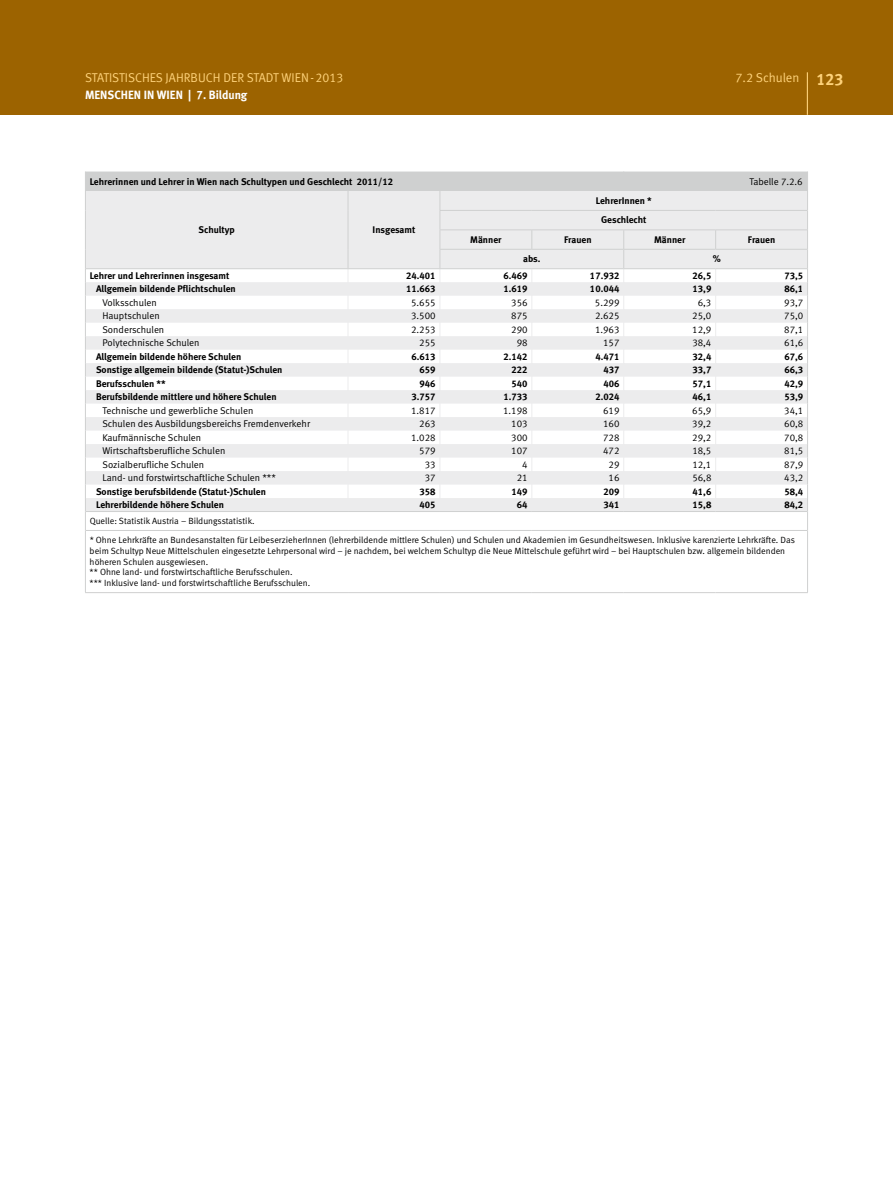
<style>
.page{position:relative;width:893px;height:1191px;background:#fff}
.page>*{position:absolute;margin:0;border:0;box-sizing:border-box;transform-origin:0 0}
.t1{font:16.5px "Meta Bold LF";color:#fed27a}
.t2{font:12.75px "Meta Normal LF";color:#fed27a}
.t3{font:12px "Meta Bold LF";color:#fff}
.t4{font:9.75px "Meta Normal LF";color:#000}
.t5{font:9.6px/19.5px "Meta Bold LF";color:#000;text-align:center}
.t6{font:9px/10.8px "Meta Normal LF";color:#000}
</style>
<div class="page">
<hr style="left:86px;top:530px;width:262px;height:1px;background:#cfd0d0">
<hr style="left:348px;top:530px;width:92px;height:1px;background:#cfd0d0">
<hr style="left:440px;top:530px;width:92px;height:1px;background:#cfd0d0">
<hr style="left:532px;top:530px;width:92px;height:1px;background:#cfd0d0">
<hr style="left:624px;top:530px;width:92px;height:1px;background:#cfd0d0">
<hr style="left:716px;top:530px;width:91px;height:1px;background:#cfd0d0">
<svg style="left:85px;top:171px;width:723px;height:359px"></svg>
<hr style="left:85px;top:530px;width:1px;height:62px;background:#cfd0d0">
<hr style="left:807px;top:530px;width:1px;height:62px;background:#cfd0d0">
<hr style="left:85px;top:592px;width:263px;height:1px;background:#cfd0d0">
<hr style="left:348px;top:592px;width:92px;height:1px;background:#cfd0d0">
<hr style="left:440px;top:592px;width:92px;height:1px;background:#cfd0d0">
<hr style="left:532px;top:592px;width:92px;height:1px;background:#cfd0d0">
<hr style="left:624px;top:592px;width:92px;height:1px;background:#cfd0d0">
<hr style="left:716px;top:592px;width:92px;height:1px;background:#cfd0d0">
<div style="left:0;top:0;width:893px;height:115px;background:#9c6300"></div>
<hr style="left:807px;top:72px;width:1px;height:43px;background:#fed27a">
<h2 class="t2" style="left:735px;top:71px;width:65px">7.2 Schulen</h2>
<h2 class="t2" style="left:85px;top:71px;width:260px">STATISTISCHES JAHRBUCH DER STADT WIEN - 2013</h2>
<h1 class="t1" style="left:816px;top:70px;width:28px">123</h1>
<p class="t3" style="left:85px;top:87px;width:164px">MENSCHEN IN WIEN | 7. Bildung</p>
<p class="t5" style="left:90px;top:171px;width:305px">Lehrerinnen und Lehrer in Wien nach Schultypen und Geschlecht 2011/12</p>
<p class="t4" style="left:749px;top:176px;width:55px">Tabelle 7.2.6</p>
<p class="t5" style="left:199px;top:220px;width:38px">Schultyp</p>
<p class="t5" style="left:373px;top:220px;width:44px">Insgesamt</p>
<p class="t5" style="left:596px;top:191px;width:57px">LehrerInnen *<br>Geschlecht</p>
<p class="t5" style="left:470px;top:230px;width:33px">Männer</p>
<p class="t5" style="left:564px;top:230px;width:29px">Frauen</p>
<p class="t5" style="left:654px;top:230px;width:33px">Männer</p>
<p class="t5" style="left:748px;top:230px;width:29px">Frauen</p>
<p class="t5" style="left:523px;top:249px;width:19px">abs.</p>
<p class="t5" style="left:713px;top:249px;width:10px">%</p>
<p class="t5" style="left:90px;top:266px;width:141px">Lehrer und Lehrerinnen insgesamt</p>
<p class="t5" style="left:406px;top:266px;width:31px">24.401</p>
<p class="t5" style="left:503px;top:266px;width:26px">6.469</p>
<p class="t5" style="left:590px;top:266px;width:31px">17.932</p>
<p class="t5" style="left:692px;top:266px;width:20px">26,5</p>
<p class="t5" style="left:784px;top:266px;width:20px">73,5</p>
<p class="t5" style="left:96px;top:279px;width:141px">Allgemein bildende Pflichtschulen</p>
<p class="t5" style="left:406px;top:279px;width:31px">11.663</p>
<p class="t5" style="left:503px;top:279px;width:26px">1.619</p>
<p class="t5" style="left:590px;top:279px;width:31px">10.044</p>
<p class="t5" style="left:692px;top:279px;width:20px">13,9</p>
<p class="t5" style="left:784px;top:279px;width:20px">86,1</p>
<p class="t4" style="left:102px;top:297px;width:56px">Volksschulen</p>
<p class="t4" style="left:411px;top:297px;width:26px">5.655</p>
<p class="t4" style="left:511px;top:297px;width:18px">356</p>
<p class="t4" style="left:595px;top:297px;width:26px">5.299</p>
<p class="t4" style="left:698px;top:297px;width:15px">6,3</p>
<p class="t4" style="left:784px;top:297px;width:21px">93,7</p>
<p class="t4" style="left:102px;top:310px;width:59px">Hauptschulen</p>
<p class="t4" style="left:411px;top:310px;width:26px">3.500</p>
<p class="t4" style="left:511px;top:310px;width:18px">875</p>
<p class="t4" style="left:595px;top:310px;width:26px">2.625</p>
<p class="t4" style="left:692px;top:310px;width:21px">25,0</p>
<p class="t4" style="left:784px;top:310px;width:21px">75,0</p>
<p class="t4" style="left:102px;top:324px;width:63px">Sonderschulen</p>
<p class="t4" style="left:411px;top:324px;width:26px">2.253</p>
<p class="t4" style="left:511px;top:324px;width:18px">290</p>
<p class="t4" style="left:595px;top:324px;width:26px">1.963</p>
<p class="t4" style="left:692px;top:324px;width:21px">12,9</p>
<p class="t4" style="left:784px;top:324px;width:21px">87,1</p>
<p class="t4" style="left:102px;top:337px;width:99px">Polytechnische Schulen</p>
<p class="t4" style="left:419px;top:337px;width:18px">255</p>
<p class="t4" style="left:517px;top:337px;width:12px">98</p>
<p class="t4" style="left:603px;top:337px;width:18px">157</p>
<p class="t4" style="left:692px;top:337px;width:21px">38,4</p>
<p class="t4" style="left:784px;top:337px;width:21px">61,6</p>
<p class="t5" style="left:96px;top:346px;width:147px">Allgemein bildende höhere Schulen</p>
<p class="t5" style="left:411px;top:346px;width:26px">6.613</p>
<p class="t5" style="left:503px;top:346px;width:26px">2.142</p>
<p class="t5" style="left:595px;top:346px;width:26px">4.471</p>
<p class="t5" style="left:692px;top:346px;width:20px">32,4</p>
<p class="t5" style="left:784px;top:346px;width:20px">67,6</p>
<p class="t5" style="left:96px;top:360px;width:188px">Sonstige allgemein bildende (Statut-)Schulen</p>
<p class="t5" style="left:420px;top:360px;width:18px">659</p>
<p class="t5" style="left:511px;top:360px;width:18px">222</p>
<p class="t5" style="left:603px;top:360px;width:18px">437</p>
<p class="t5" style="left:692px;top:360px;width:20px">33,7</p>
<p class="t5" style="left:784px;top:360px;width:20px">66,3</p>
<p class="t5" style="left:96px;top:373px;width:71px">Berufsschulen **</p>
<p class="t5" style="left:420px;top:373px;width:18px">946</p>
<p class="t5" style="left:511px;top:373px;width:18px">540</p>
<p class="t5" style="left:603px;top:373px;width:18px">406</p>
<p class="t5" style="left:692px;top:373px;width:20px">57,1</p>
<p class="t5" style="left:784px;top:373px;width:20px">42,9</p>
<p class="t5" style="left:96px;top:387px;width:182px">Berufsbildende mittlere und höhere Schulen</p>
<p class="t5" style="left:411px;top:387px;width:26px">3.757</p>
<p class="t5" style="left:503px;top:387px;width:26px">1.733</p>
<p class="t5" style="left:595px;top:387px;width:26px">2.024</p>
<p class="t5" style="left:692px;top:387px;width:20px">46,1</p>
<p class="t5" style="left:784px;top:387px;width:20px">53,9</p>
<p class="t4" style="left:102px;top:405px;width:152px">Technische und gewerbliche Schulen</p>
<p class="t4" style="left:411px;top:405px;width:26px">1.817</p>
<p class="t4" style="left:503px;top:405px;width:26px">1.198</p>
<p class="t4" style="left:603px;top:405px;width:18px">619</p>
<p class="t4" style="left:692px;top:405px;width:21px">65,9</p>
<p class="t4" style="left:784px;top:405px;width:21px">34,1</p>
<p class="t4" style="left:102px;top:418px;width:209px">Schulen des Ausbildungsbereichs Fremdenverkehr</p>
<p class="t4" style="left:419px;top:418px;width:18px">263</p>
<p class="t4" style="left:511px;top:418px;width:18px">103</p>
<p class="t4" style="left:603px;top:418px;width:18px">160</p>
<p class="t4" style="left:692px;top:418px;width:21px">39,2</p>
<p class="t4" style="left:784px;top:418px;width:21px">60,8</p>
<p class="t4" style="left:102px;top:432px;width:100px">Kaufmännische Schulen</p>
<p class="t4" style="left:411px;top:432px;width:26px">1.028</p>
<p class="t4" style="left:511px;top:432px;width:18px">300</p>
<p class="t4" style="left:603px;top:432px;width:18px">728</p>
<p class="t4" style="left:692px;top:432px;width:21px">29,2</p>
<p class="t4" style="left:784px;top:432px;width:21px">70,8</p>
<p class="t4" style="left:102px;top:445px;width:124px">Wirtschaftsberufliche Schulen</p>
<p class="t4" style="left:419px;top:445px;width:18px">579</p>
<p class="t4" style="left:511px;top:445px;width:18px">107</p>
<p class="t4" style="left:603px;top:445px;width:18px">472</p>
<p class="t4" style="left:692px;top:445px;width:21px">18,5</p>
<p class="t4" style="left:784px;top:445px;width:21px">81,5</p>
<p class="t4" style="left:102px;top:458px;width:103px">Sozialberufliche Schulen</p>
<p class="t4" style="left:425px;top:458px;width:12px">33</p>
<p class="t4" style="left:522px;top:458px;width:7px">4</p>
<p class="t4" style="left:609px;top:458px;width:12px">29</p>
<p class="t4" style="left:692px;top:458px;width:21px">12,1</p>
<p class="t4" style="left:784px;top:458px;width:21px">87,9</p>
<p class="t4" style="left:102px;top:472px;width:175px">Land- und forstwirtschaftliche Schulen ***</p>
<p class="t4" style="left:425px;top:472px;width:12px">37</p>
<p class="t4" style="left:517px;top:472px;width:12px">21</p>
<p class="t4" style="left:609px;top:472px;width:12px">16</p>
<p class="t4" style="left:692px;top:472px;width:21px">56,8</p>
<p class="t4" style="left:784px;top:472px;width:21px">43,2</p>
<p class="t5" style="left:96px;top:481px;width:171px">Sonstige berufsbildende (Statut-)Schulen</p>
<p class="t5" style="left:420px;top:481px;width:18px">358</p>
<p class="t5" style="left:511px;top:481px;width:18px">149</p>
<p class="t5" style="left:603px;top:481px;width:18px">209</p>
<p class="t5" style="left:692px;top:481px;width:20px">41,6</p>
<p class="t5" style="left:784px;top:481px;width:20px">58,4</p>
<p class="t5" style="left:96px;top:495px;width:129px">Lehrerbildende höhere Schulen</p>
<p class="t5" style="left:420px;top:495px;width:18px">405</p>
<p class="t5" style="left:517px;top:495px;width:12px">64</p>
<p class="t5" style="left:603px;top:495px;width:18px">341</p>
<p class="t5" style="left:692px;top:495px;width:20px">15,8</p>
<p class="t5" style="left:784px;top:495px;width:20px">84,2</p>
<p class="t6" style="left:90px;top:511px;width:707px;line-height:18.9px">Quelle: Statistik Austria – Bildungsstatistik.<br>* Ohne Lehrkräfte an Bundesanstalten für LeibeserzieherInnen (lehrerbildende mittlere Schulen) und Schulen und Akademien im Gesundheitswesen. Inklusive karenzierte Lehrkräfte. Das</p>
<p class="t6" style="left:90px;top:545px;width:697px">beim Schultyp Neue Mittelschulen eingesetzte Lehrpersonal wird – je nachdem, bei welchem Schultyp die Neue Mittelschule geführt wird – bei Hauptschulen bzw. allgemein bildenden höheren Schulen ausgewiesen.<br>** Ohne land- und forstwirtschaftliche Berufsschulen.<br>*** Inklusive land- und forstwirtschaftliche Berufsschulen.</p>
</div>
